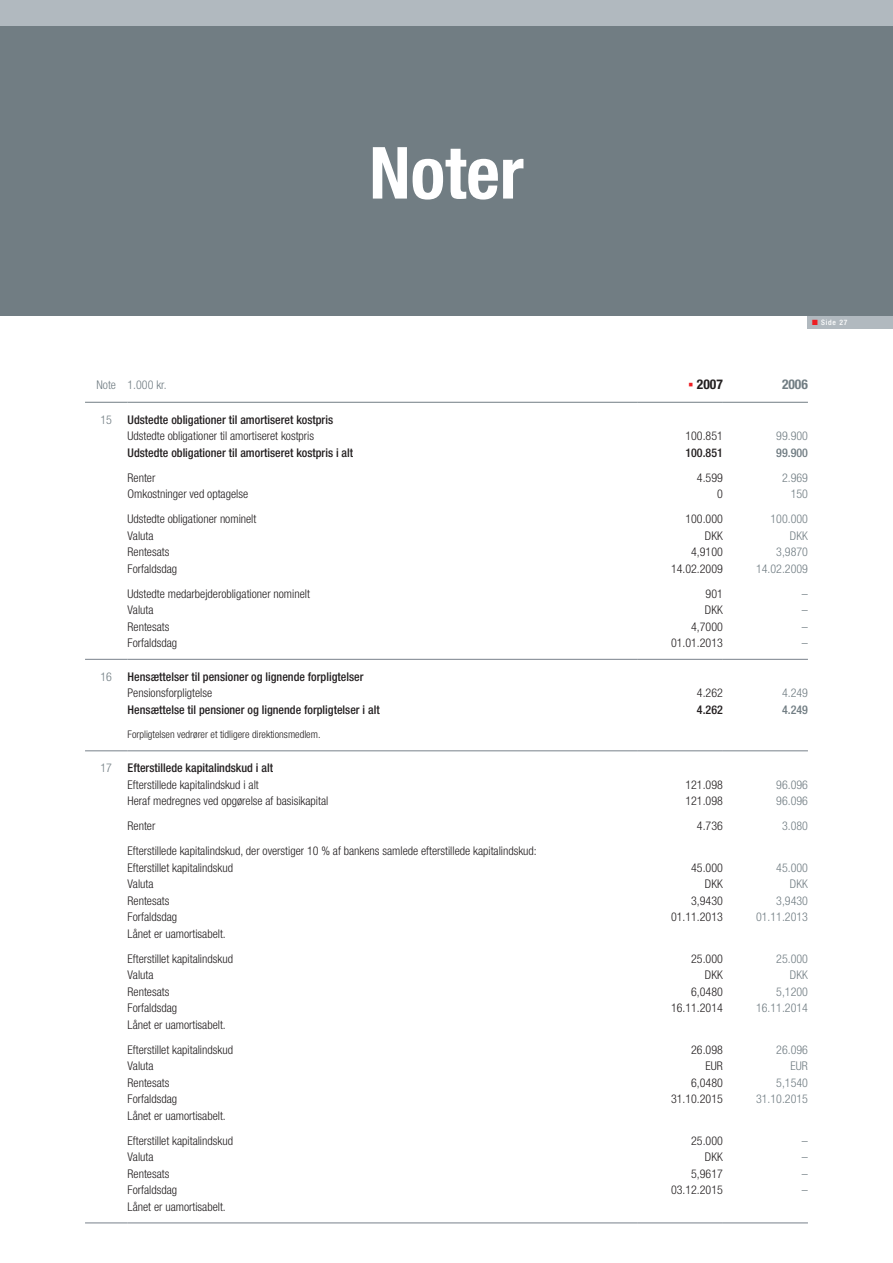
<style>
.page{position:relative;width:893px;height:1263px;background:#fff}
.page>*{position:absolute;margin:0;border:0;box-sizing:border-box;transform-origin:0 0}
.t1{font:700 condensed 72px "Helvetica Neue";color:#fff}
.t2{font:700 condensed 13.5px "Helvetica Neue";color:#231f20}
.t3{font:700 condensed 13.5px "Helvetica Neue";color:#717d83}
.t4{font:300 condensed 12px/25px "Helvetica Neue";color:#231f20}
.t5{font:500 condensed 12px "Helvetica Neue";color:#231f20}
.t6{font:300 condensed 12px "Helvetica Neue";color:#717d83}
.t7{font:500 condensed 12px "Helvetica Neue";color:#717d83}
.t8{font:300 condensed 10.5px "Helvetica Neue";color:#231f20}
.t9{font:500 condensed 7.5px "Helvetica Neue";letter-spacing:.1em;color:#fff}
.s1{color:#ee1d23}
</style>
<div class="page">
<hr style="left:85px;top:402px;width:43px;height:1px;background:#717d83">
<hr style="left:128px;top:402px;width:510px;height:1px;background:#717d83">
<hr style="left:638px;top:402px;width:85px;height:1px;background:#717d83">
<hr style="left:723px;top:402px;width:85px;height:1px;background:#717d83">
<hr style="left:85px;top:750px;width:43px;height:1px;background:#78818a">
<hr style="left:128px;top:750px;width:510px;height:1px;background:#78818a">
<hr style="left:638px;top:750px;width:85px;height:1px;background:#78818a">
<hr style="left:723px;top:750px;width:85px;height:1px;background:#78818a">
<hr style="left:85px;top:1222px;width:43px;height:1px;background:#78818a">
<hr style="left:128px;top:1222px;width:510px;height:1px;background:#78818a">
<hr style="left:638px;top:1222px;width:85px;height:1px;background:#78818a">
<hr style="left:723px;top:1222px;width:85px;height:1px;background:#78818a">
<hr style="left:85px;top:659px;width:43px;height:1px;background:#78818a">
<hr style="left:128px;top:659px;width:510px;height:1px;background:#78818a">
<hr style="left:638px;top:659px;width:85px;height:1px;background:#78818a">
<hr style="left:723px;top:659px;width:85px;height:1px;background:#78818a">
<div style="left:0;top:26px;width:893px;height:290px;background:#717d83"></div>
<div style="left:808px;top:316px;width:85px;height:12px;background:#b1b9bf"></div>
<div style="left:0;top:0;width:893px;height:26px;background:#b1b9bf"></div>
<h1 class="t1" style="left:369px;top:129px;width:156px">Noter</h1>
<p class="t9" style="left:812px;top:318px;width:37px"><span class="s1">■</span> Side 27</p>
<p class="t6" style="left:97px;top:378px;width:72px">Note 1.000 kr.</p>
<p class="t2" style="left:688px;top:376px;width:36px"><span class="s1">▪</span> 2007</p>
<p class="t3" style="left:782px;top:376px;width:27px">2006</p>
<p class="t6" style="left:101px;top:413px;width:13px">15</p>
<p class="t5" style="left:128px;top:412px;width:207px">Udstedte obligationer til amortiseret kostpris</p>
<p class="t4" style="left:128px;top:423px;width:188px">Udstedte obligationer til amortiseret kostpris</p>
<p class="t4" style="left:685px;top:423px;width:39px">100.851</p>
<p class="t6" style="left:776px;top:429px;width:33px">99.900</p>
<p class="t5" style="left:128px;top:445px;width:227px">Udstedte obligationer til amortiseret kostpris i alt</p>
<p class="t5" style="left:685px;top:445px;width:39px">100.851</p>
<p class="t7" style="left:776px;top:445px;width:33px">99.900</p>
<p class="t4" style="left:128px;top:465px;width:29px">Renter</p>
<p class="t4" style="left:697px;top:465px;width:27px">4.599</p>
<p class="t6" style="left:782px;top:471px;width:27px">2.969</p>
<p class="t4" style="left:128px;top:481px;width:122px">Omkostninger ved optagelse</p>
<p class="t4" style="left:717px;top:481px;width:7px">0</p>
<p class="t6" style="left:791px;top:487px;width:19px">150</p>
<p class="t4" style="left:128px;top:506px;width:130px">Udstedte obligationer nominelt</p>
<p class="t4" style="left:685px;top:506px;width:39px">100.000</p>
<p class="t6" style="left:770px;top:512px;width:39px">100.000</p>
<p class="t4" style="left:128px;top:523px;width:27px">Valuta</p>
<p class="t4" style="left:705px;top:523px;width:19px">DKK</p>
<p class="t6" style="left:790px;top:529px;width:19px">DKK</p>
<p class="t4" style="left:128px;top:539px;width:43px">Rentesats</p>
<p class="t4" style="left:691px;top:539px;width:33px">4,9100</p>
<p class="t6" style="left:776px;top:545px;width:33px">3,9870</p>
<p class="t4" style="left:128px;top:556px;width:51px">Forfaldsdag</p>
<p class="t4" style="left:671px;top:556px;width:53px">14.02.2009</p>
<p class="t6" style="left:756px;top:562px;width:53px">14.02.2009</p>
<p class="t4" style="left:128px;top:581px;width:184px">Udstedte medarbejderobligationer nominelt</p>
<p class="t4" style="left:706px;top:581px;width:19px">901</p>
<p class="t6" style="left:802px;top:587px;width:7px">–</p>
<p class="t4" style="left:128px;top:597px;width:27px">Valuta</p>
<p class="t4" style="left:705px;top:597px;width:19px">DKK</p>
<p class="t6" style="left:802px;top:603px;width:7px">–</p>
<p class="t4" style="left:128px;top:614px;width:43px">Rentesats</p>
<p class="t4" style="left:691px;top:614px;width:33px">4,7000</p>
<p class="t6" style="left:802px;top:620px;width:7px">–</p>
<p class="t4" style="left:128px;top:630px;width:51px">Forfaldsdag</p>
<p class="t4" style="left:671px;top:630px;width:53px">01.01.2013</p>
<p class="t6" style="left:802px;top:636px;width:7px">–</p>
<p class="t6" style="left:101px;top:670px;width:13px">16</p>
<p class="t5" style="left:128px;top:669px;width:237px">Hensættelser til pensioner og lignende forpligtelser</p>
<p class="t4" style="left:128px;top:680px;width:86px">Pensionsforpligtelse</p>
<p class="t4" style="left:697px;top:680px;width:27px">4.262</p>
<p class="t6" style="left:782px;top:686px;width:27px">4.249</p>
<p class="t5" style="left:128px;top:702px;width:254px">Hensættelse til pensioner og lignende forpligtelser i alt</p>
<p class="t5" style="left:697px;top:702px;width:27px">4.262</p>
<p class="t7" style="left:782px;top:702px;width:27px">4.249</p>
<p class="t8" style="left:128px;top:728px;width:194px">Forpligtelsen vedrører et tidligere direktionsmedlem.</p>
<p class="t6" style="left:101px;top:761px;width:13px">17</p>
<p class="t5" style="left:128px;top:761px;width:147px">Efterstillede kapitalindskud i alt</p>
<p class="t4" style="left:128px;top:772px;width:133px">Efterstillede kapitalindskud i alt</p>
<p class="t4" style="left:685px;top:772px;width:39px">121.098</p>
<p class="t6" style="left:776px;top:778px;width:33px">96.096</p>
<p class="t4" style="left:128px;top:788px;width:202px">Heraf medregnes ved opgørelse af basisikapital</p>
<p class="t4" style="left:685px;top:788px;width:39px">121.098</p>
<p class="t6" style="left:776px;top:794px;width:33px">96.096</p>
<p class="t4" style="left:128px;top:813px;width:29px">Renter</p>
<p class="t4" style="left:697px;top:813px;width:27px">4.736</p>
<p class="t6" style="left:782px;top:819px;width:27px">3.080</p>
<p class="t4" style="left:128px;top:843px;width:411px;line-height:16.5px">Efterstillede kapitalindskud, der overstiger 10 % af bankens samlede efterstillede kapitalindskud:<br>Efterstillet kapitalindskud</p>
<p class="t4" style="left:691px;top:855px;width:33px">45.000</p>
<p class="t6" style="left:776px;top:861px;width:33px">45.000</p>
<p class="t4" style="left:128px;top:871px;width:27px">Valuta</p>
<p class="t4" style="left:705px;top:871px;width:19px">DKK</p>
<p class="t6" style="left:790px;top:877px;width:19px">DKK</p>
<p class="t4" style="left:128px;top:888px;width:43px">Rentesats</p>
<p class="t4" style="left:691px;top:888px;width:33px">3,9430</p>
<p class="t6" style="left:776px;top:894px;width:33px">3,9430</p>
<p class="t4" style="left:128px;top:904px;width:51px">Forfaldsdag</p>
<p class="t4" style="left:671px;top:904px;width:53px">01.11.2013</p>
<p class="t6" style="left:756px;top:910px;width:53px">01.11.2013</p>
<p class="t4" style="left:128px;top:921px;width:107px">Lånet er uamortisabelt.<br>Efterstillet kapitalindskud</p>
<p class="t4" style="left:691px;top:946px;width:33px">25.000</p>
<p class="t6" style="left:776px;top:952px;width:33px">25.000</p>
<p class="t4" style="left:128px;top:962px;width:27px">Valuta</p>
<p class="t4" style="left:705px;top:962px;width:19px">DKK</p>
<p class="t6" style="left:790px;top:968px;width:19px">DKK</p>
<p class="t4" style="left:128px;top:979px;width:43px">Rentesats</p>
<p class="t4" style="left:691px;top:979px;width:33px">6,0480</p>
<p class="t6" style="left:776px;top:985px;width:33px">5,1200</p>
<p class="t4" style="left:128px;top:995px;width:51px">Forfaldsdag</p>
<p class="t4" style="left:671px;top:995px;width:53px">16.11.2014</p>
<p class="t6" style="left:756px;top:1001px;width:53px">16.11.2014</p>
<p class="t4" style="left:128px;top:1012px;width:107px">Lånet er uamortisabelt.<br>Efterstillet kapitalindskud</p>
<p class="t4" style="left:691px;top:1037px;width:33px">26.098</p>
<p class="t6" style="left:776px;top:1043px;width:33px">26.096</p>
<p class="t4" style="left:128px;top:1053px;width:27px">Valuta</p>
<p class="t4" style="left:706px;top:1053px;width:19px">EUR</p>
<p class="t6" style="left:791px;top:1059px;width:19px">EUR</p>
<p class="t4" style="left:128px;top:1070px;width:43px">Rentesats</p>
<p class="t4" style="left:691px;top:1070px;width:33px">6,0480</p>
<p class="t6" style="left:776px;top:1076px;width:33px">5,1540</p>
<p class="t4" style="left:128px;top:1086px;width:51px">Forfaldsdag</p>
<p class="t4" style="left:671px;top:1086px;width:53px">31.10.2015</p>
<p class="t6" style="left:756px;top:1092px;width:53px">31.10.2015</p>
<p class="t4" style="left:128px;top:1103px;width:107px">Lånet er uamortisabelt.<br>Efterstillet kapitalindskud</p>
<p class="t4" style="left:691px;top:1128px;width:33px">25.000</p>
<p class="t6" style="left:802px;top:1134px;width:7px">–</p>
<p class="t4" style="left:128px;top:1144px;width:27px">Valuta</p>
<p class="t4" style="left:705px;top:1144px;width:19px">DKK</p>
<p class="t6" style="left:802px;top:1150px;width:7px">–</p>
<p class="t4" style="left:128px;top:1161px;width:43px">Rentesats</p>
<p class="t4" style="left:691px;top:1161px;width:33px">5,9617</p>
<p class="t6" style="left:802px;top:1167px;width:7px">–</p>
<p class="t4" style="left:128px;top:1177px;width:51px">Forfaldsdag</p>
<p class="t4" style="left:671px;top:1177px;width:53px">03.12.2015</p>
<p class="t6" style="left:802px;top:1183px;width:7px">–</p>
<p class="t4" style="left:128px;top:1194px;width:100px">Lånet er uamortisabelt.</p>
</div>
